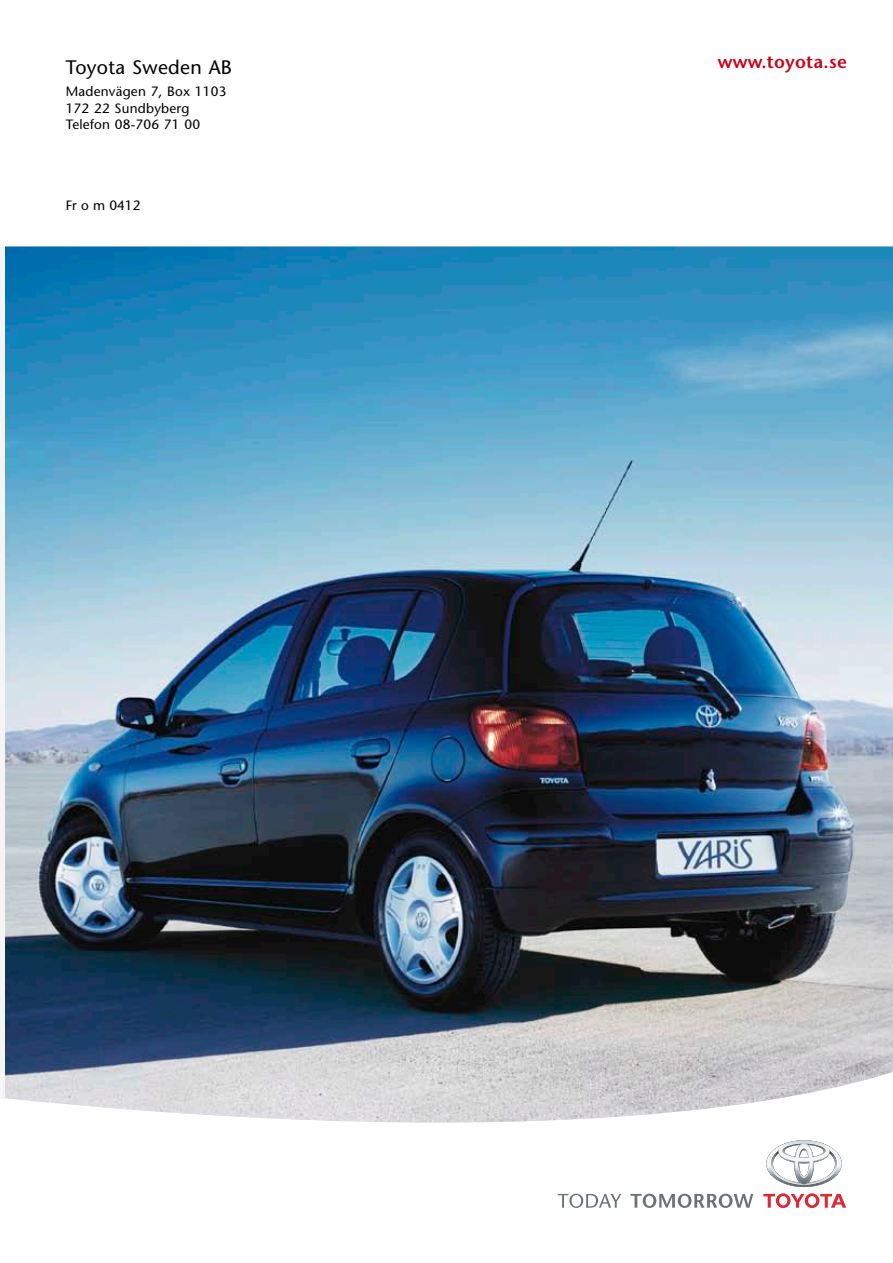
<style>
.page{position:relative;width:893px;height:1263px;background:#fff}
.page>*{position:absolute;margin:0;border:0;box-sizing:border-box;transform-origin:0 0}
.t1{font:19.5px "Stone Sans";letter-spacing:.015em;color:#000}
.t2{font:600 18px "Stone Sans";letter-spacing:.015em;color:#ca0017}
.t3{font:13.5px/16.5px "Stone Sans";letter-spacing:.015em;color:#000}
</style>
<div class="page">
<svg style="left:558px;top:1194px;width:63px;height:14px"></svg>
<svg style="left:630px;top:1194px;width:123px;height:14px"></svg>
<svg style="left:763px;top:1193px;width:83px;height:15px"></svg>
<svg style="left:766px;top:1157px;width:76px;height:30px"></svg>
<img style="left:5px;top:246px;width:888px;height:895px">
<div style="left:0;top:247px;width:5px;height:851px;background:#f5f5f5"></div>
<h1 class="t1" style="left:66px;top:55px;width:168px">Toyota Sweden AB</h1>
<p class="t3" style="left:66px;top:83px;width:162px">Madenvägen 7, Box 1103<br>172 22 Sundbyberg<br>Telefon 08-706 71 00</p>
<p class="t3" style="left:66px;top:197px;width:76px">Fr o m 0412</p>
<h2 class="t2" style="left:718px;top:51px;width:131px">www.toyota.se</h2>
</div>
